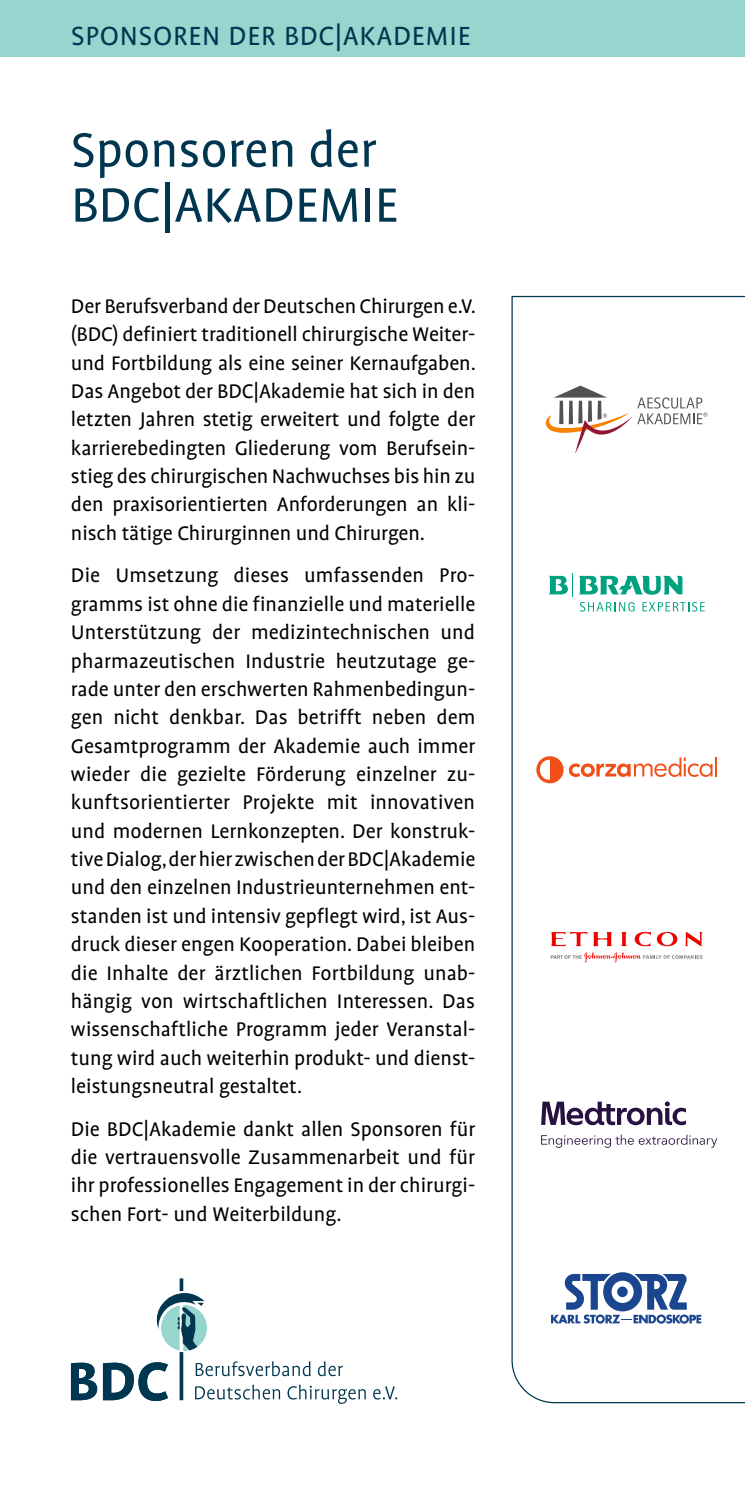
<style>
.page{position:relative;width:745px;height:1489px;background:#fff}
.page>*{position:absolute;margin:0;border:0;box-sizing:border-box;transform-origin:0 0}
.t1{font:55px/55px "Profile Pro";color:#003650}
.t2{font:30px "Profile Pro";letter-spacing:.025em;color:#003650}
.t3{font:22.5px/28.2px "Profile Pro";color:#000;text-align:justify}
</style>
<div class="page">
<div style="left:0;top:0;width:744px;height:57px;background:#96d6ce"></div>
<svg style="left:511px;top:295px;width:233px;height:1108px"></svg>
<svg style="left:71px;top:1362px;width:26px;height:37px"></svg>
<svg style="left:373px;top:1386px;width:24px;height:13px"></svg>
<svg style="left:103px;top:1278px;width:262px;height:125px"></svg>
<svg style="left:550px;top:1272px;width:150px;height:51px"></svg>
<svg style="left:550px;top:931px;width:61px;height:15px"></svg>
<svg style="left:621px;top:932px;width:5px;height:14px"></svg>
<svg style="left:634px;top:931px;width:16px;height:15px"></svg>
<svg style="left:685px;top:932px;width:16px;height:14px"></svg>
<svg style="left:656px;top:931px;width:21px;height:15px"></svg>
<svg style="left:550px;top:952px;width:152px;height:10px"></svg>
<svg style="left:540px;top:1134px;width:176px;height:13px"></svg>
<svg style="left:540px;top:1101px;width:145px;height:24px"></svg>
<svg style="left:541px;top:385px;width:166px;height:69px"></svg>
<svg style="left:579px;top:602px;width:55px;height:9px"></svg>
<svg style="left:642px;top:602px;width:62px;height:9px"></svg>
<svg style="left:548px;top:573px;width:134px;height:23px"></svg>
<svg style="left:536px;top:756px;width:180px;height:27px"></svg>
<h2 class="t2" style="left:71px;top:19px;width:401px">SPONSOREN DER BDC|AKADEMIE</h2>
<h1 class="t1" style="left:71px;top:124px;width:329px">Sponsoren der<br>BDC|AKADEMIE</h1>
<p class="t3" style="left:71px;top:293px;width:406px">Der Berufsverband der Deutschen Chirurgen e.V. (BDC) definiert traditionell chirurgische Weiter&shy;und Fortbildung als eine seiner Kernaufgaben.<br>Das Angebot der BDC|Akademie hat sich in den letzten Jahren stetig erweitert und folgte der karrierebedingten Gliederung vom Berufsein&shy;stieg des chirurgischen Nachwuchses bis hin zu den praxisorientierten Anforderungen an kli&shy;nisch tätige Chirurginnen und Chirurgen.</p>
<p class="t3" style="left:71px;top:562px;width:406px">Die Umsetzung dieses umfassenden Pro&shy;gramms ist ohne die finanzielle und materielle Unterstützung der medizintechnischen und pharmazeutischen Industrie heutzutage ge&shy;rade unter den erschwerten Rahmenbedingun&shy;gen nicht denkbar. Das betrifft neben dem Gesamtprogramm der Akademie auch immer wieder die gezielte Förderung einzelner zu&shy;kunftsorientierter Projekte mit innovativen und modernen Lernkonzepten. Der konstruk&shy;tive Dialog, der hier zwischen der BDC|Akademie und den einzelnen Industrieunternehmen ent&shy;standen ist und intensiv gepflegt wird, ist Aus&shy;druck dieser engen Kooperation. Dabei bleiben die Inhalte der ärztlichen Fortbildung unab&shy;hängig von wirtschaftlichen Interessen. Das wissenschaftliche Programm jeder Veranstal&shy;tung wird auch weiterhin produkt- und dienst&shy;leistungsneutral gestaltet.</p>
<p class="t3" style="left:71px;top:1115px;width:405px">Die BDC|Akademie dankt allen Sponsoren für die vertrauensvolle Zusammenarbeit und für ihr professionelles Engagement in der chirurgi&shy;schen Fort- und Weiterbildung.</p>
</div>
